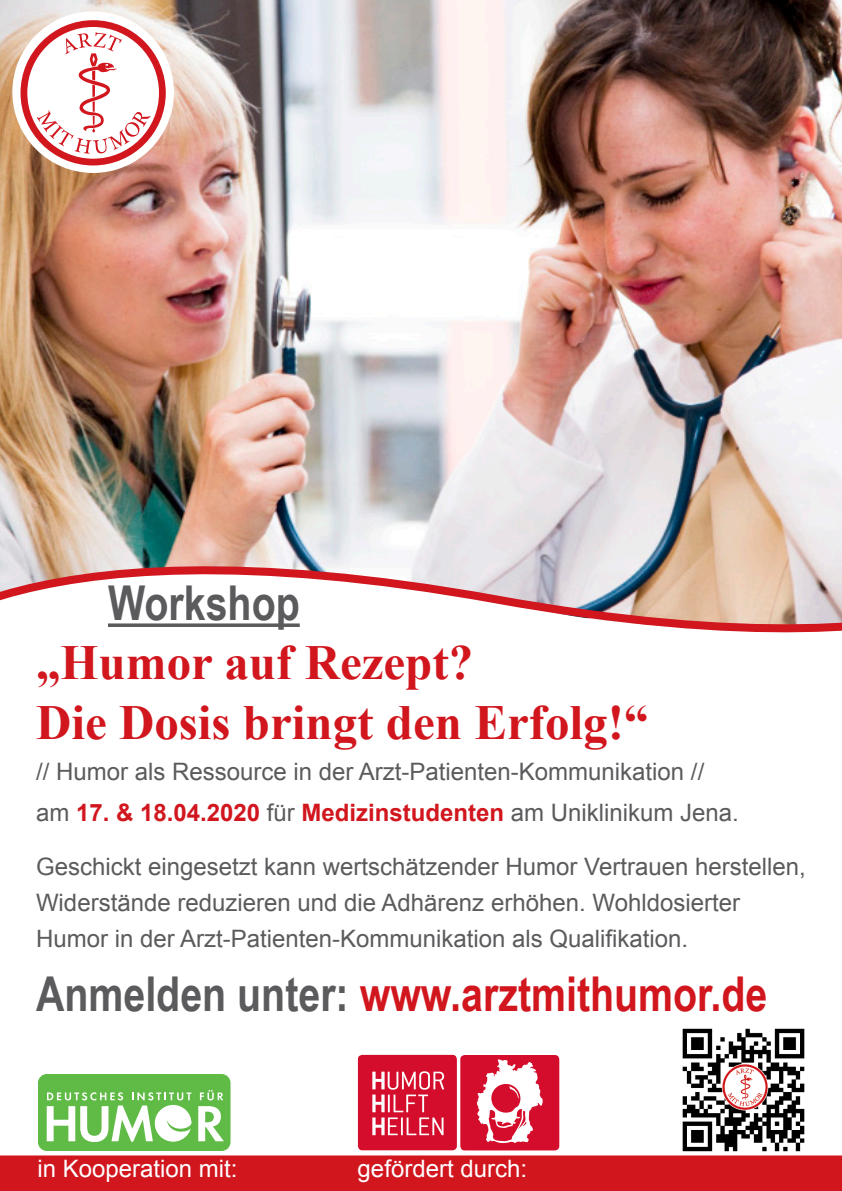
<style>
.page{position:relative;width:842px;height:1191px;background:#fff}
.page>*{position:absolute;margin:0;border:0;box-sizing:border-box;transform-origin:0 0}
.t1{font:700 49px/60px "Times New Roman";color:#d1161e}
.t2{font:700 48px "Arial Narrow";color:#d1161e}
.t3{font:700 48px "Arial Narrow";color:#5b5b5e}
.t4{font:24px/36px "Arial";color:#5b5b5e}
.t5{font:24px "Arial";color:#fff}
.s1{font-weight:700;color:#d1161e}
.s2{color:#5b5b5e}
</style>
<div class="page">
<img style="left:0;top:0;width:842px;height:499px">
<img style="left:682px;top:1028px;width:123px;height:124px">
<img style="left:0;top:499px;width:842px;height:134px">
<svg style="left:108px;top:623px;width:192px;height:4px"></svg>
<div style="left:12px;top:11px;width:162px;height:162px;background:#fff;border-radius:50%"></div>
<svg style="left:21px;top:20px;width:145px;height:145px"></svg>
<svg style="left:38px;top:1074px;width:193px;height:77px"></svg>
<div style="left:0;top:1155px;width:842px;height:36px;background:#d1161e"></div>
<div style="left:358px;top:1054px;width:99px;height:96px;background:#d30d2b;border-radius:4px"></div>
<div style="left:460px;top:1055px;width:99px;height:95px;background:#d30d2b;border-radius:4px"></div>
<svg style="left:476px;top:1059px;width:67px;height:84px"></svg>
<svg style="left:372px;top:1071px;width:72px;height:64px"></svg>
<h2 class="t3" style="left:108px;top:575px;width:193px">Workshop</h2>
<h1 class="t1" style="left:36px;top:631px;width:614px">„Humor auf Rezept?<br>Die Dosis bringt den Erfolg!“</h1>
<p class="t4" style="left:36px;top:751px;width:704px;line-height:41px">// Humor als Ressource in der Arzt-Patienten-Kommunikation // am <span class="s1">17. &amp; 18.04.2020</span> für <span class="s1">Medizinstudenten</span> am Uniklinikum Jena.</p>
<p class="t4" style="left:36px;top:849px;width:771px">Geschickt eingesetzt kann wertschätzender Humor Vertrauen herstellen,<br>Widerstände reduzieren und die Adhärenz erhöhen. Wohldosierter<br>Humor in der Arzt-Patienten-Kommunikation als Qualifikation.</p>
<h2 class="t2" style="left:36px;top:966px;width:733px"><span class="s2">Anmelden unter:</span> www.arztmithumor.de</h2>
<p class="t5" style="left:37px;top:1153px;width:202px">in Kooperation mit:</p>
<p class="t5" style="left:358px;top:1153px;width:171px">gefördert durch:</p>
</div>
